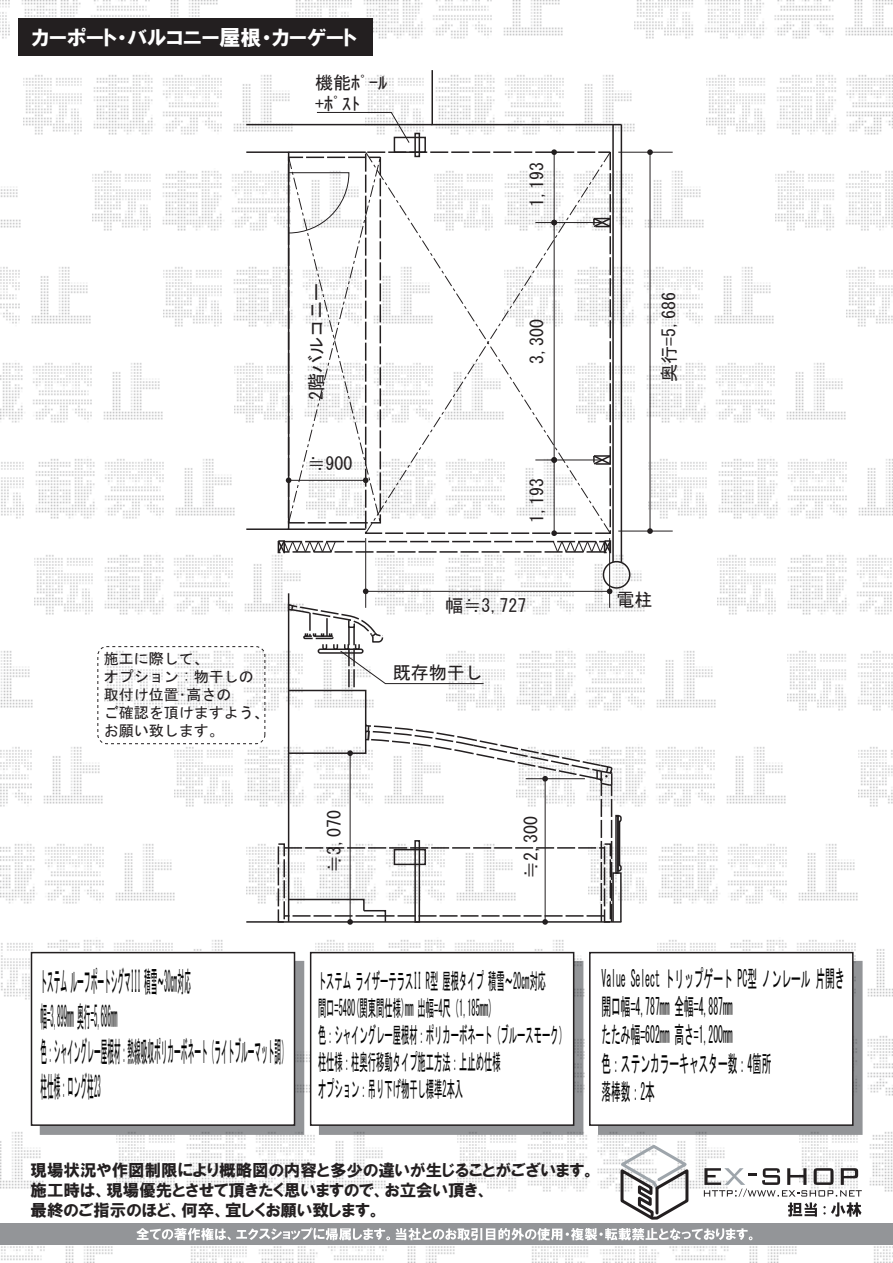
<style>
.page{position:relative;width:893px;height:1263px;background:#fff}
.page>*{position:absolute;margin:0;border:0;box-sizing:border-box;transform-origin:0 0}
.t1{font:29.1px/35px "MS Gothic";color:#030303;scale:.23 1}
.t2{font:23.4px/28px "MS Gothic";color:#030303;scale:.41 1}
.t3{font:22.35px/26.8px "MS Gothic";color:#030303;scale:.37 1}
.t4{font:21px "HGP Soei Kakugothic UB";color:#fff}
.t5{font:18px/21.6px "MS Gothic";color:#231f20}
.t6{font:16.5px/19.8px "HGP Soei Kakugothic UB";color:#231f20}
.t7{font:15px/18px "MS Gothic";color:#231f20}
</style>
<div class="page">
<img style="left:0;top:0;width:218px;height:39px">
<img style="left:296px;top:0;width:267px;height:39px">
<img style="left:635px;top:0;width:258px;height:39px">
<img style="left:24px;top:75px;width:270px;height:60px">
<img style="left:365px;top:75px;width:270px;height:60px">
<img style="left:707px;top:75px;width:186px;height:60px">
<img style="left:93px;top:171px;width:192px;height:60px">
<img style="left:0;top:186px;width:21px;height:42px">
<img style="left:611px;top:168px;width:93px;height:63px">
<img style="left:776px;top:171px;width:117px;height:60px">
<img style="left:163px;top:267px;width:123px;height:60px">
<img style="left:0;top:267px;width:91px;height:57px">
<img style="left:611px;top:264px;width:163px;height:63px">
<img style="left:846px;top:267px;width:47px;height:60px">
<img style="left:0;top:363px;width:163px;height:60px">
<img style="left:235px;top:363px;width:51px;height:60px">
<img style="left:615px;top:360px;width:231px;height:63px">
<img style="left:1px;top:459px;width:234px;height:60px">
<img style="left:648px;top:457px;width:245px;height:63px">
<img style="left:34px;top:555px;width:267px;height:60px">
<img style="left:376px;top:553px;width:269px;height:62px">
<img style="left:717px;top:555px;width:175px;height:60px">
<img style="left:105px;top:649px;width:269px;height:63px">
<img style="left:0;top:651px;width:33px;height:57px">
<img style="left:446px;top:651px;width:270px;height:60px">
<img style="left:788px;top:651px;width:105px;height:60px">
<img style="left:0;top:747px;width:103px;height:60px">
<img style="left:175px;top:747px;width:109px;height:60px">
<img style="left:858px;top:747px;width:35px;height:60px">
<img style="left:622px;top:747px;width:164px;height:60px">
<img style="left:0;top:844px;width:175px;height:60px">
<img style="left:247px;top:844px;width:31px;height:60px">
<img style="left:622px;top:844px;width:236px;height:60px">
<img style="left:1px;top:940px;width:243px;height:60px">
<img style="left:316px;top:940px;width:269px;height:60px">
<img style="left:657px;top:940px;width:236px;height:57px">
<img style="left:304px;top:1033px;width:6px;height:63px">
<img style="left:583px;top:1033px;width:2px;height:63px">
<img style="left:867px;top:1036px;width:26px;height:60px">
<img style="left:0;top:1129px;width:44px;height:60px">
<img style="left:116px;top:1129px;width:270px;height:63px">
<img style="left:799px;top:1132px;width:94px;height:60px">
<img style="left:458px;top:1129px;width:267px;height:63px">
<img style="left:1px;top:1246px;width:112px;height:17px">
<img style="left:191px;top:1246px;width:264px;height:17px">
<img style="left:874px;top:1246px;width:19px;height:17px">
<img style="left:532px;top:1246px;width:265px;height:17px">
<div style="left:97px;top:646px;width:168px;height:98px;border:1px dashed #231f20;border-radius:9px"></div>
<svg style="left:611px;top:217px;width:1px;height:12px"></svg>
<svg style="left:365px;top:151px;width:246px;height:379px"></svg>
<svg style="left:431px;top:70px;width:192px;height:56px"></svg>
<hr style="left:621px;top:125px;width:1px;height:437px;background:#231f20">
<hr style="left:612px;top:125px;width:2px;height:437px;background:#231f20">
<hr style="left:246px;top:124px;width:186px;height:1px;background:#231f20">
<div style="left:394px;top:137px;width:32px;height:16px;border:2px solid #231f20"></div>
<div style="left:414px;top:133px;width:6px;height:24px;border:2px solid #231f20"></div>
<div style="left:278px;top:843px;width:7px;height:80px;border:2px dashed #231f20"></div>
<div style="left:603px;top:561px;width:27px;height:28px;border:2px solid #231f20;border-radius:50%"></div>
<hr style="left:289px;top:151px;width:77px;height:2px;background:#231f20">
<hr style="left:289px;top:528px;width:77px;height:2px;background:#231f20">
<hr style="left:246px;top:921px;width:375px;height:2px;background:#231f20">
<hr style="left:288px;top:593px;width:1px;height:329px;background:#231f20">
<div style="left:288px;top:690px;width:78px;height:64px;border:2px solid #231f20"></div>
<svg style="left:616px;top:1143px;width:75px;height:77px"></svg>
<div style="left:599px;top:962px;width:263px;height:172px;background:#939598"></div>
<div style="left:598px;top:961px;width:265px;height:174px;border:2px solid #939598"></div>
<div style="left:590px;top:953px;width:263px;height:172px;background:#fff"></div>
<div style="left:589px;top:952px;width:265px;height:174px;border:2px solid #231f20"></div>
<div style="left:320px;top:962px;width:263px;height:172px;background:#939598"></div>
<div style="left:319px;top:961px;width:264px;height:174px;border:2px solid #939598"></div>
<div style="left:311px;top:953px;width:263px;height:172px;background:#fff"></div>
<div style="left:310px;top:952px;width:264px;height:174px;border:2px solid #231f20"></div>
<div style="left:40px;top:962px;width:263px;height:172px;background:#939598"></div>
<div style="left:40px;top:961px;width:264px;height:174px;border:2px solid #939598"></div>
<div style="left:32px;top:953px;width:262px;height:172px;background:#fff"></div>
<div style="left:31px;top:952px;width:264px;height:174px;border:2px solid #231f20"></div>
<div style="left:18px;top:18px;width:354px;height:38px;background:#231f20"></div>
<div style="left:0;top:1223px;width:893px;height:22px;background:#939598"></div>
<svg style="left:136px;top:1227px;width:254px;height:13px"></svg>
<svg style="left:396px;top:1228px;width:356px;height:12px"></svg>
<svg style="left:704px;top:1168px;width:158px;height:49px"></svg>
<svg style="left:286px;top:156px;width:95px;height:368px"></svg>
<hr style="left:535px;top:222px;width:67px;height:1px;background:#231f20">
<hr style="left:535px;top:460px;width:67px;height:1px;background:#231f20">
<hr style="left:554px;top:460px;width:1px;height:73px;background:#231f20">
<svg style="left:277px;top:530px;width:335px;height:24px"></svg>
<hr style="left:554px;top:223px;width:1px;height:237px;background:#231f20">
<svg style="left:551px;top:457px;width:6px;height:6px"></svg>
<hr style="left:554px;top:152px;width:1px;height:71px;background:#231f20">
<svg style="left:551px;top:220px;width:6px;height:5px"></svg>
<svg style="left:551px;top:149px;width:6px;height:6px"></svg>
<hr style="left:618px;top:152px;width:55px;height:1px;background:#231f20">
<hr style="left:618px;top:531px;width:55px;height:1px;background:#231f20">
<hr style="left:650px;top:152px;width:1px;height:379px;background:#231f20">
<svg style="left:647px;top:528px;width:6px;height:6px"></svg>
<svg style="left:647px;top:149px;width:6px;height:6px"></svg>
<hr style="left:365px;top:538px;width:1px;height:70px;background:#231f20">
<hr style="left:609px;top:538px;width:1px;height:70px;background:#231f20">
<hr style="left:366px;top:591px;width:244px;height:1px;background:#231f20">
<svg style="left:607px;top:588px;width:5px;height:6px"></svg>
<svg style="left:363px;top:588px;width:5px;height:6px"></svg>
<svg style="left:284px;top:723px;width:338px;height:202px"></svg>
<svg style="left:287px;top:603px;width:197px;height:87px"></svg>
<svg style="left:316px;top:112px;width:94px;height:32px"></svg>
<p class="t4" style="left:32px;top:27px;width:326px">カーポート・バルコニー屋根・カーゲート</p>
<p class="t7" style="left:104px;top:650px;width:167px">施工に際して、<br>オプション : 物干しの取付け位置･高さの<br>ご確認を頂けますよう、お願い致します。</p>
<p class="t5" style="left:315px;top:71px;width:73px">機能ﾎﾟｰﾙ+ﾎﾟｽﾄ</p>
<p class="t5" style="left:526px;top:207px;width:46px;rotate:-90deg">1,193</p>
<p class="t5" style="left:306px;top:400px;width:118px;rotate:-90deg">2階バルコニー</p>
<p class="t5" style="left:307px;top:452px;width:46px">≒900</p>
<p class="t5" style="left:526px;top:364px;width:46px;rotate:-90deg">3,300</p>
<p class="t5" style="left:658px;top:382px;width:91px;rotate:-90deg">奥行=5,686</p>
<p class="t5" style="left:526px;top:523px;width:46px;rotate:-90deg">1,193</p>
<p class="t5" style="left:445px;top:595px;width:82px">幅≒3,727</p>
<p class="t5" style="left:616px;top:589px;width:37px">電柱</p>
<p class="t5" style="left:393px;top:662px;width:91px">既存物干し</p>
<p class="t5" style="left:324px;top:873px;width:64px;rotate:-90deg">≒3,070</p>
<p class="t5" style="left:520px;top:879px;width:64px;rotate:-90deg">≒2,300</p>
<h1 class="t1" style="left:40px;top:964px;width:1078px">トステム ルーフポートシグマIII 積雪～30㎝対応<br>幅=3,899mm 奥行=5,686mm<br>色：シャイングレー屋根材：熱線吸収ポリカーボネート（ライトブルーマット調）柱仕様：ロング柱23</h1>
<p class="t3" style="left:318px;top:968px;width:674px">トステム ライザーテラスII R型 屋根タイプ 積雪～20㎝対応<br>間口=5480(関東間仕様)mm 出幅=4尺（1,185mm）<br>色：シャイングレー屋根材：ポリカーボネート（ブルースモーク）柱仕様：柱奥行移動タイプ施工方法：上止め仕様<br>オプション：吊り下げ物干し標準2本入</p>
<p class="t2" style="left:602px;top:965px;width:594px">Value Select トリップゲート PC型 ノンレール 片開き開口幅=4,787mm 全幅=4,887mm<br>たたみ幅=602mm 高さ=1,200mm<br>色：ステンカラーキャスター数：4箇所<br>落棒数：2本</p>
<p class="t6" style="left:31px;top:1160px;width:566px">現場状況や作図制限により概略図の内容と多少の違いが生じることがございます。施工時は、現場優先とさせて頂きたく思いますので、お立会い頂き、<br>最終のご指示のほど、何卒、宜しくお願い致します。</p>
</div>
